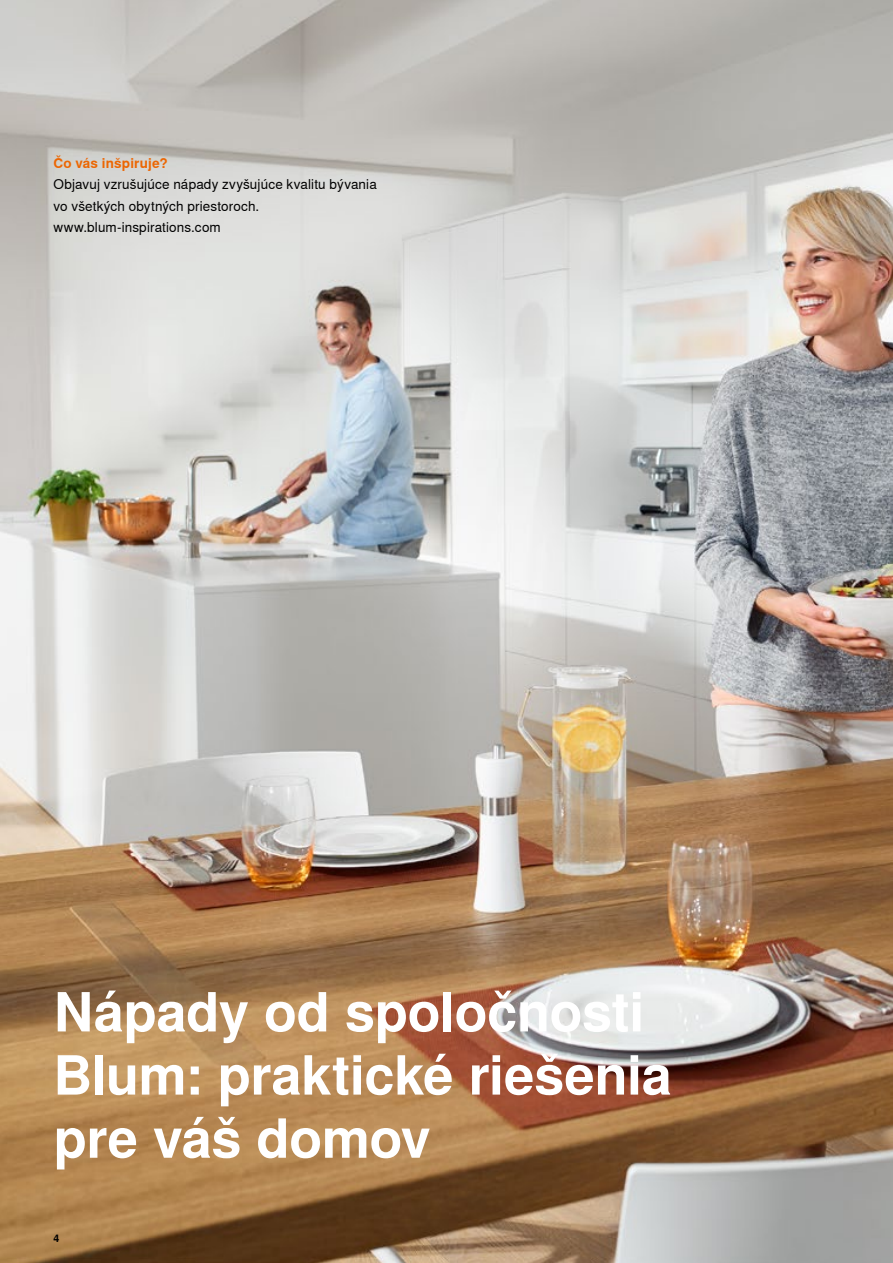
<style>
.page{position:relative;width:893px;height:1263px;background:#fff}
.page>*{position:absolute;margin:0;border:0;box-sizing:border-box;transform-origin:0 0}
._36_Head_A4_White_Bold{font:700 54px/63.2px "Nimbus Sans Global";letter-spacing:-.005em;color:#fff}
._09_Copy_Black_Regular{font:13.5px/21px "Nimbus Sans Global";letter-spacing:.01em;color:#000}
._09_Copy_Orange_Bold{font:700 13.5px "Nimbus Sans Global";letter-spacing:.01em;color:#ec6602}
.t1{font:700 10.5px "Nimbus Sans Global";color:#000}
</style>
<div class="page">
<img style="left:0;top:0;width:893px;height:1263px">
<p class="_09_Copy_Orange_Bold" style="left:54px;top:156px;width:116px">Čo vás inšpiruje?</p>
<p class="_09_Copy_Black_Regular" style="left:54px;top:174px;width:325px">Objavuj vzrušujúce nápady zvyšujúce kvalitu bývania vo všetkých obytných priestoroch.</p>
<p class="_09_Copy_Black_Regular" style="left:54px;top:216px;width:169px">www.blum-inspirations.com</p>
<p class="_36_Head_A4_White_Bold" style="left:54px;top:981px;width:620px">Nápady od spoločnosti<br>Blum: praktické riešenia pre váš domov</p>
<p class="t1" style="left:54px;top:1232px;width:7px">4</p>
</div>
